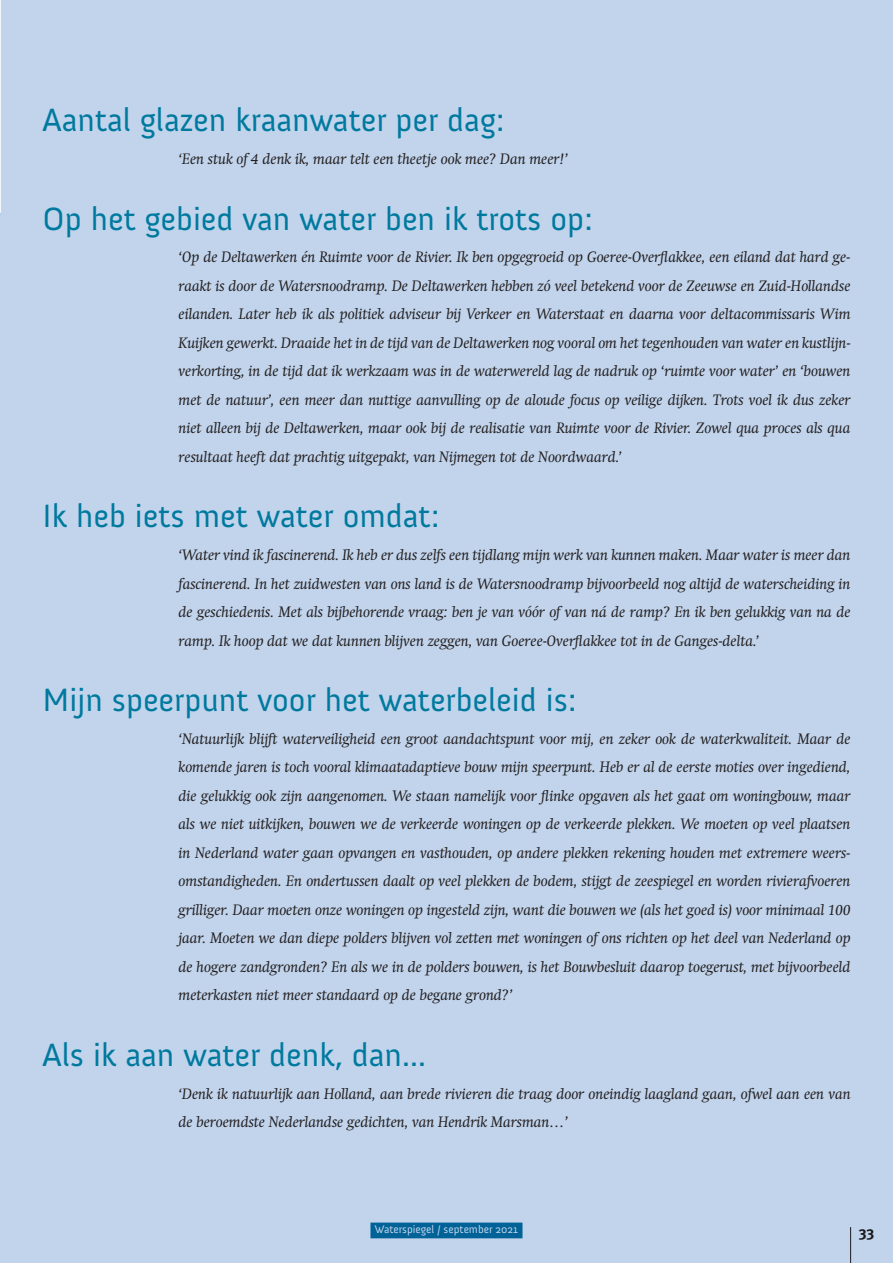
<style>
.page{position:relative;width:893px;height:1263px;background:#c1d4ec}
.page>*{position:absolute;margin:0;border:0;box-sizing:border-box;transform-origin:0 0}
.t1{font:33px "Anivers";color:#00799e}
.t2{font:italic 15px/28.5px "Swift";color:#231f20;text-align:justify}
.t3{font:700 15px "Meta Plus";color:#231f20}
.t4{font:11.25px "Anivers";color:#fff}
</style>
<div class="page">
<svg style="left:0;top:0;width:1px;height:216px"></svg>
<h1 class="t1" style="left:43px;top:102px;width:463px">Aantal glazen kraanwater per dag:</h1>
<p class="t2" style="left:179px;top:145px;width:391px">‘Een stuk of 4 denk ik, maar telt een theetje ook mee? Dan meer!’</p>
<h1 class="t1" style="left:43px;top:200px;width:552px">Op het gebied van water ben ik trots op:</h1>
<p class="t2" style="left:179px;top:243px;width:673px">‘Op de Deltawerken én Ruimte voor de Rivier. Ik ben opgegroeid op Goeree-Overflakkee, een eiland dat hard ge&shy;raakt is door de Watersnoodramp. De Deltawerken hebben zó veel betekend voor de Zeeuwse en Zuid-Hollandse eilanden. Later heb ik als politiek adviseur bij Verkeer en Waterstaat en daarna voor deltacommissaris Wim Kuijken gewerkt. Draaide het in de tijd van de Deltawerken nog vooral om het tegenhouden van water en kustlijn&shy;verkorting, in de tijd dat ik werkzaam was in de waterwereld lag de nadruk op ‘ruimte voor water’ en ‘bouwen met de natuur’, een meer dan nuttige aanvulling op de aloude focus op veilige dijken. Trots voel ik dus zeker niet alleen bij de Deltawerken, maar ook bij de realisatie van Ruimte voor de Rivier. Zowel qua proces als qua resultaat heeft dat prachtig uitgepakt, van Nijmegen tot de Noordwaard.’</p>
<h1 class="t1" style="left:43px;top:498px;width:398px">Ik heb iets met water omdat:</h1>
<p class="t2" style="left:179px;top:541px;width:673px">‘Water vind ik fascinerend. Ik heb er dus zelfs een tijdlang mijn werk van kunnen maken. Maar water is meer dan fascinerend. In het zuidwesten van ons land is de Watersnoodramp bijvoorbeeld nog altijd de waterscheiding in de geschiedenis. Met als bijbehorende vraag: ben je van vóór of van ná de ramp? En ik ben gelukkig van na de ramp. Ik hoop dat we dat kunnen blijven zeggen, van Goeree-Overflakkee tot in de Ganges-delta.’</p>
<h1 class="t1" style="left:43px;top:682px;width:535px">Mijn speerpunt voor het waterbeleid is:</h1>
<p class="t2" style="left:179px;top:724px;width:673px">‘Natuurlijk blijft waterveiligheid een groot aandachtspunt voor mij, en zeker ook de waterkwaliteit. Maar de komende jaren is toch vooral klimaatadaptieve bouw mijn speerpunt. Heb er al de eerste moties over ingediend, die gelukkig ook zijn aangenomen. We staan namelijk voor flinke opgaven als het gaat om woningbouw, maar als we niet uitkijken, bouwen we de verkeerde woningen op de verkeerde plekken. We moeten op veel plaatsen in Nederland water gaan opvangen en vasthouden, op andere plekken rekening houden met extremere weers&shy;omstandigheden. En ondertussen daalt op veel plekken de bodem, stijgt de zeespiegel en worden rivierafvoeren grilliger. Daar moeten onze woningen op ingesteld zijn, want die bouwen we (als het goed is) voor minimaal 100 jaar. Moeten we dan diepe polders blijven vol zetten met woningen of ons richten op het deel van Nederland op de hogere zandgronden? En als we in de polders bouwen, is het Bouwbesluit daarop toegerust, met bijvoorbeeld meterkasten niet meer standaard op de begane grond?’</p>
<h1 class="t1" style="left:43px;top:1037px;width:385px">Als ik aan water denk, dan…</h1>
<p class="t2" style="left:179px;top:1079px;width:673px">‘Denk ik natuurlijk aan Holland, aan brede rivieren die traag door oneindig laagland gaan, ofwel aan een van de beroemdste Nederlandse gedichten, van Hendrik Marsman…’</p>
<p class="t4" style="left:375px;top:1223px;width:145px">Waterspiegel / september 2021</p>
<p class="t3" style="left:859px;top:1223px;width:17px">33</p>
</div>
